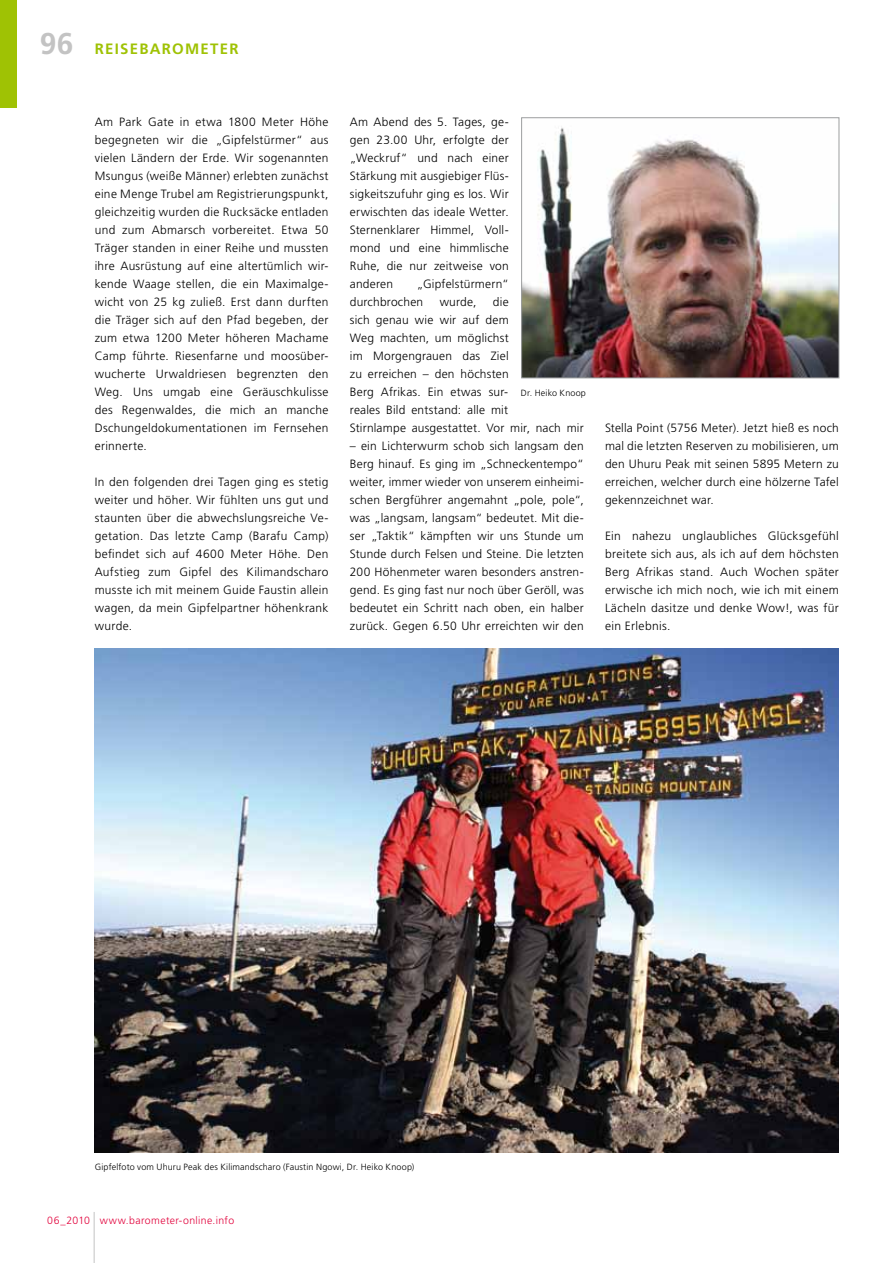
<style>
.page{position:relative;width:893px;height:1263px;background:#fff}
.page>*{position:absolute;margin:0;border:0;box-sizing:border-box;transform-origin:0 0}
.t1{font:700 30px "Frutiger LT Std";color:#c3c3c3}
.t2{font:700 15px "Frutiger LT Std";letter-spacing:.085em;color:#9fc204}
.t3{font:300 12px/18px "Frutiger LT Std";letter-spacing:.02em;color:#000;text-align:justify}
.t4{font:300 10.5px "Frutiger LT Std";letter-spacing:.035em;color:#e2003b}
.t5{font:300 9px "Frutiger LT Std";letter-spacing:.015em;color:#000}
</style>
<div class="page">
<div style="left:0;top:0;width:17px;height:108px;background:#9fc204"></div>
<hr style="left:94px;top:1212px;width:1px;height:51px;background:#c3c3c3">
<img style="left:95px;top:648px;width:744px;height:504px">
<img style="left:523px;top:126px;width:314px;height:250px">
<div style="left:521px;top:118px;width:318px;height:260px;border:1px solid #9c9e9f"></div>
<h1 class="t1" style="left:40px;top:26px;width:35px">96</h1>
<p class="t2" style="left:95px;top:40px;width:145px">REISEBAROMETER</p>
<p class="t3" style="left:95px;top:113px;width:235px">Am Park Gate in etwa 1800 Meter Höhe begegneten wir die „Gipfelstürmer“ aus vielen Ländern der Erde. Wir sogenannten Msungus (weiße Männer) erlebten zunächst eine Menge Trubel am Registrierungspunkt, gleichzeitig wurden die Rucksäcke entladen und zum Abmarsch vorbereitet. Etwa 50<br>Träger standen in einer Reihe und mussten ihre Ausrüstung auf eine altertümlich wir&shy;kende Waage stellen, die ein Maximalge&shy;wicht von 25 kg zuließ. Erst dann durften die Träger sich auf den Pfad begeben, der zum etwa 1200 Meter höheren Machame Camp führte. Riesenfarne und moosüber&shy;wucherte Urwaldriesen begrenzten den Weg. Uns umgab eine Geräuschkulisse des Regenwaldes, die mich an manche Dschungeldokumentationen im Fernsehen erinnerte.</p>
<p class="t3" style="left:95px;top:473px;width:235px">In den folgenden drei Tagen ging es stetig weiter und höher. Wir fühlten uns gut und staunten über die abwechslungsreiche Ve&shy;getation. Das letzte Camp (Barafu Camp) befindet sich auf 4600 Meter Höhe. Den Aufstieg zum Gipfel des Kilimandscharo musste ich mit meinem Guide Faustin allein wagen, da mein Gipfelpartner höhenkrank wurde.</p>
<p class="t3" style="left:350px;top:113px;width:160px">Am Abend des 5. Tages, ge&shy;gen 23.00 Uhr, erfolgte der „Weckruf“ und nach einer Stärkung mit ausgiebiger Flüs&shy;sigkeitszufuhr ging es los. Wir erwischten das ideale Wetter.<br>Sternenklarer Himmel, Voll&shy;mond und eine himmlische Ruhe, die nur zeitweise von anderen</p>
<p class="t3" style="left:350px;top:275px;width:160px;text-indent:67px">„Gipfelstürmern“ durchbrochen</p>
<p class="t3" style="left:350px;top:293px;width:235px;text-align:left;text-indent:143px">die<br>sich genau wie wir auf dem<br>Weg machten, um möglichst<br>im Morgengrauen das Ziel<br>zu erreichen – den höchsten<br>Berg Afrikas. Ein etwas sur-<br>reales Bild entstand: alle mit<br>Stirnlampe ausgestattet. Vor mir, nach mir</p>
<p class="t3" style="left:350px;top:437px;width:235px">– ein Lichterwurm schob sich langsam den Berg hinauf. Es ging im „Schneckentempo“ weiter, immer wieder von unserem einheimi&shy;schen Bergführer angemahnt „pole, pole“, was „langsam, langsam“ bedeutet. Mit die&shy;ser „Taktik“ kämpften wir uns Stunde um Stunde durch Felsen und Steine. Die letzten 200 Höhenmeter waren besonders anstren&shy;gend. Es ging fast nur noch über Geröll, was bedeutet ein Schritt nach oben, ein halber zurück. Gegen 6.50 Uhr erreichten wir den</p>
<p class="t3" style="left:440px;top:293px;width:38px">wurde,</p>
<p class="t5" style="left:521px;top:388px;width:67px">Dr. Heiko Knoop</p>
<p class="t3" style="left:605px;top:419px;width:235px">Stella Point (5756 Meter). Jetzt hieß es noch mal die letzten Reserven zu mobilisieren, um den Uhuru Peak mit seinen 5895 Metern zu erreichen, welcher durch eine hölzerne Tafel gekennzeichnet war.</p>
<p class="t3" style="left:605px;top:527px;width:235px">Ein nahezu unglaubliches Glücksgefühl breitete sich aus, als ich auf dem höchsten Berg Afrikas stand. Auch Wochen später erwische ich mich noch, wie ich mit einem Lächeln dasitze und denke Wow!, was für ein Erlebnis.</p>
<p class="t5" style="left:95px;top:1162px;width:321px">Gipfelfoto vom Uhuru Peak des Kilimandscharo (Faustin Ngowi, Dr. Heiko Knoop)</p>
<p class="t4" style="left:47px;top:1214px;width:188px">06_2010 www.barometer-online.info</p>
</div>
